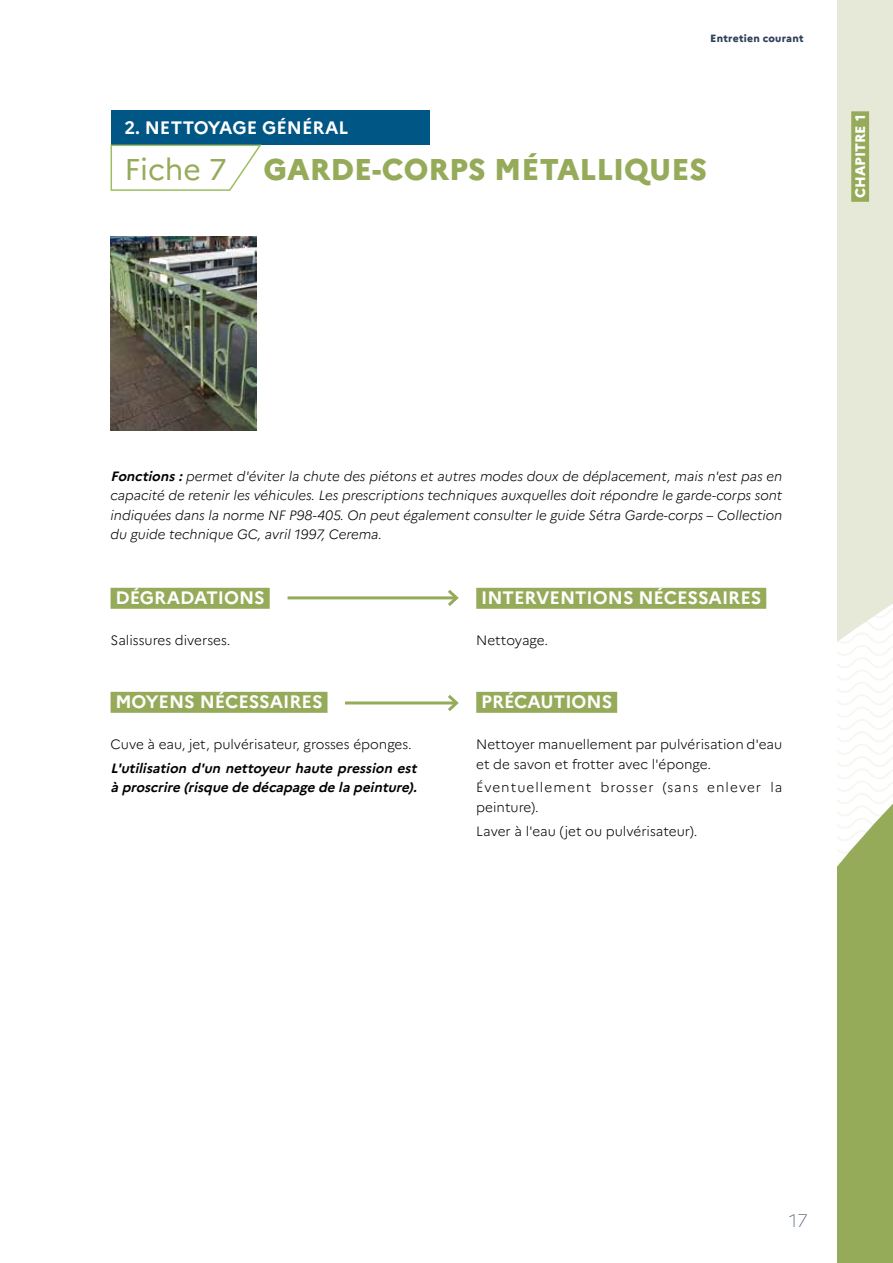
<style>
.page{position:relative;width:893px;height:1263px;background:#fff}
.page>*{position:absolute;margin:0;border:0;box-sizing:border-box;transform-origin:0 0}
.t1{font:800 30px "Marianne";color:#96ab5a}
.t2{font:700 18px "Marianne";color:#fff}
.t3{font:100 18px "Marianne";color:#2f415a}
.t4{font:800 13.8px "Marianne";letter-spacing:-.005em;color:#fff}
.t5{font:italic 300 13.5px/19.5px "Marianne";color:#000;text-align:justify}
.t6{font:300 13.5px/19.5px "Marianne";color:#000}
.t7{font:italic 700 13.5px/19.5px "Marianne";color:#000}
.t8{font:300 13.5px/19.5px "Marianne";letter-spacing:.075em;color:#000}
.t9{font:800 10.5px "Marianne";letter-spacing:.02em;color:#2f415a}
.s1{font-weight:400}
.s2{font-weight:700}
</style>
<div class="page">
<svg style="left:838px;top:0;width:55px;height:1263px"></svg>
<div style="left:851px;top:111px;width:18px;height:91px;background:#96ab5a"></div>
<div style="left:111px;top:111px;width:318px;height:34px;background:#005684"></div>
<svg style="left:110px;top:144px;width:152px;height:47px"></svg>
<div style="left:111px;top:588px;width:159px;height:21px;background:#96ab5a"></div>
<div style="left:111px;top:692px;width:216px;height:21px;background:#96ab5a"></div>
<div style="left:476px;top:588px;width:290px;height:21px;background:#96ab5a"></div>
<div style="left:476px;top:692px;width:141px;height:21px;background:#96ab5a"></div>
<img style="left:111px;top:236px;width:146px;height:194px">
<hr style="left:288px;top:596px;width:168px;height:3px;background:#96ab5a">
<svg style="left:445px;top:590px;width:14px;height:16px"></svg>
<hr style="left:345px;top:701px;width:111px;height:3px;background:#96ab5a">
<svg style="left:445px;top:695px;width:14px;height:16px"></svg>
<p class="t9" style="left:710px;top:32px;width:95px">Entretien courant</p>
<h2 class="t2" style="left:124px;top:116px;width:225px">2. NETTOYAGE GÉNÉRAL</h2>
<h1 class="t1" style="left:124px;top:151px;width:584px"><span class="s1">Fiche 7</span> GARDE-CORPS MÉTALLIQUES</h1>
<p class="t4" style="left:852px;top:198px;width:84px;rotate:-90deg">CHAPITRE 1</p>
<p class="t5" style="left:111px;top:466px;width:673px"><span class="s2">Fonctions:</span>permet d'éviter la chute des piétons et autres modes doux de déplacement, mais n'est pas en capacité de retenir les véhicules. Les prescriptions techniques auxquelles doit répondre le garde-corps sont indiquées dans la norme NF P98-405. On peut également consulter le guide Sétra Garde-corps – Collection du guide technique GC, avril 1997, Cerema.</p>
<h2 class="t2" style="left:115px;top:587px;width:151px">DÉGRADATIONS</h2>
<p class="t6" style="left:111px;top:630px;width:121px">Salissures diverses.</p>
<h2 class="t2" style="left:115px;top:691px;width:209px">MOYENS NÉCESSAIRES</h2>
<p class="t6" style="left:111px;top:734px;width:303px">Cuve à eau, jet, pulvérisateur, grosses éponges.</p>
<p class="t7" style="left:111px;top:758px;width:311px">L'utilisation d'un nettoyeur haute pression est à proscrire (risque de décapage de la peinture).</p>
<h2 class="t2" style="left:481px;top:587px;width:282px">INTERVENTIONS NÉCESSAIRES</h2>
<p class="t6" style="left:476px;top:630px;width:73px">Nettoyage.</p>
<h2 class="t2" style="left:481px;top:691px;width:133px">PRÉCAUTIONS</h2>
<p class="t6" style="left:476px;top:734px;width:308px">Nettoyer manuellement par pulvérisation d'eau et de savon et frotter avec l'éponge.</p>
<p class="t8" style="left:476px;top:778px;width:308px">Éventuellement brosser (sans enlever la peinture).</p>
<p class="t6" style="left:476px;top:821px;width:223px">Laver à l'eau (jet ou pulvérisateur).</p>
<h2 class="t3" style="left:789px;top:1210px;width:20px">17</h2>
</div>
